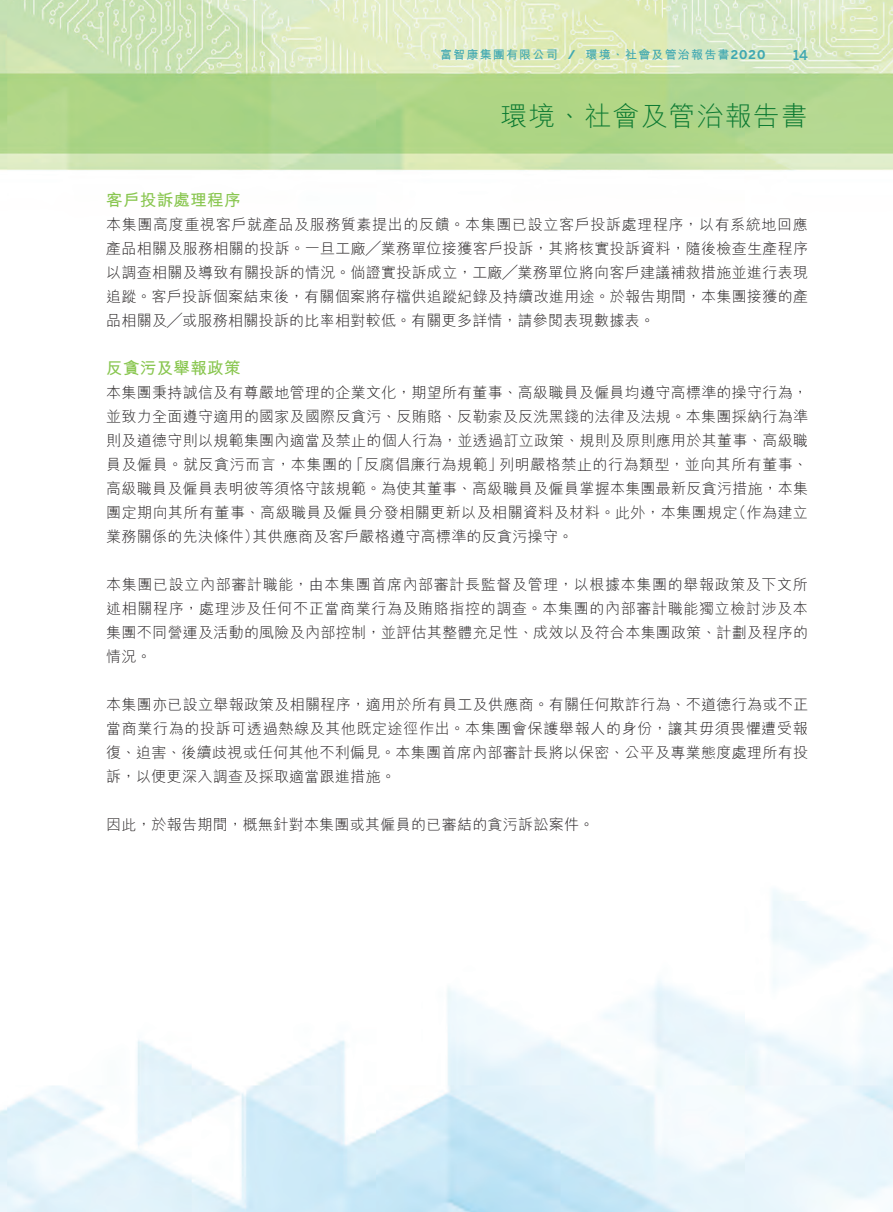
<style>
.page{position:relative;width:893px;height:1212px;background:#fff}
.page>*{position:absolute;margin:0;border:0;box-sizing:border-box;transform-origin:0 0}
.t1{font:300 27px "M Hei HK";letter-spacing:.04em;color:#0b7931}
._02_H2{font:700 16.5px "M Hei HK";letter-spacing:.02em;color:#89c650}
._00_txt{font:300 15px/24px "M Hei HK";letter-spacing:.02em;color:#231f20;text-align:justify}
.t2{font:500 13.5px "Benton Sans";color:#40a8b1}
.t3{font:700 12px "M Hei HK";letter-spacing:.1em;color:#40a8b1}
.t4{font:700 12px "Benton Sans";color:#40a8b1}
.s1{font-family:"Benton Sans"}
</style>
<div class="page">
<img style="left:0;top:0;width:893px;height:1212px">
<p class="t3" style="left:440px;top:46px;width:119px">富智康集團有限公司</p>
<p class="t4" style="left:568px;top:47px;width:9px">/</p>
<p class="t3" style="left:585px;top:46px;width:181px">環境、社會及管治報告書<span class="s1">2020</span></p>
<p class="t2" style="left:793px;top:47px;width:16px">14</p>
<h1 class="t1" style="left:500px;top:102px;width:309px">環境、社會及管治報告書</h1>
<p class="_02_H2" style="left:106px;top:188px;width:136px">客戶投訴處理程序</p>
<p class="_00_txt" style="left:106px;top:212px;width:703px">本集團高度重視客戶就產品及服務質素提出的反饋。本集團已設立客戶投訴處理程序，以有系統地回應產品相關及服務相關的投訴。一旦工廠╱業務單位接獲客戶投訴，其將核實投訴資料，隨後檢查生產程序以調查相關及導致有關投訴的情況。倘證實投訴成立，工廠╱業務單位將向客戶建議補救措施並進行表現追蹤。客戶投訴個案結束後，有關個案將存檔供追蹤紀錄及持續改進用途。於報告期間，本集團接獲的產品相關及╱或服務相關投訴的比率相對較低。有關更多詳情，請參閱表現數據表。</p>
<p class="_02_H2" style="left:106px;top:356px;width:136px">反貪污及舉報政策</p>
<p class="_00_txt" style="left:106px;top:380px;width:703px;text-align:right">本集團秉持誠信及有尊嚴地管理的企業文化，期望所有董事、高級職員及僱員均遵守高標準的操守行為，並致力全面遵守適用的國家及國際反貪污、反賄賂、反勒索及反洗黑錢的法律及法規。本集團採納行為準則及道德守則以規範集團內適當及禁止的個人行為，並透過訂立政策、規則及原則應用於其董事、高級職列明嚴格禁止的行為類型，並向其所有董事、</p>
<p class="_00_txt" style="left:349px;top:452px;width:156px">「反腐倡廉行為規範」</p>
<p class="_00_txt" style="left:106px;top:452px;width:248px">員及僱員。就反貪污而言，本集團的</p>
<p class="_00_txt" style="left:106px;top:476px;width:703px">高級職員及僱員表明彼等須恪守該規範。為使其董事、高級職員及僱員掌握本集團最新反貪污措施，本集</p>
<p class="_00_txt" style="left:731px;top:500px;width:78px">（作為建立</p>
<p class="_00_txt" style="left:252px;top:500px;width:487px;text-indent:-146px">團定期向其所有董事、高級職員及僱員分發相關更新以及相關資料及材料。此外，本集團規定其供應商及客戶嚴格遵守高標準的反貪污操守。</p>
<p class="_00_txt" style="left:106px;top:524px;width:154px">業務關係的先決條件）</p>
<p class="_00_txt" style="left:106px;top:572px;width:703px">本集團已設立內部審計職能，由本集團首席內部審計長監督及管理，以根據本集團的舉報政策及下文所述相關程序，處理涉及任何不正當商業行為及賄賂指控的調查。本集團的內部審計職能獨立檢討涉及本集團不同營運及活動的風險及內部控制，並評估其整體充足性、成效以及符合本集團政策、計劃及程序的情況。</p>
<p class="_00_txt" style="left:106px;top:692px;width:703px">本集團亦已設立舉報政策及相關程序，適用於所有員工及供應商。有關任何欺詐行為、不道德行為或不正當商業行為的投訴可透過熱線及其他既定途徑作出。本集團會保護舉報人的身份，讓其毋須畏懼遭受報復、迫害、後續歧視或任何其他不利偏見。本集團首席內部審計長將以保密、公平及專業態度處理所有投訴，以便更深入調查及採取適當跟進措施。</p>
<p class="_00_txt" style="left:106px;top:812px;width:489px">因此，於報告期間，概無針對本集團或其僱員的已審結的貪污訴訟案件。</p>
</div>
